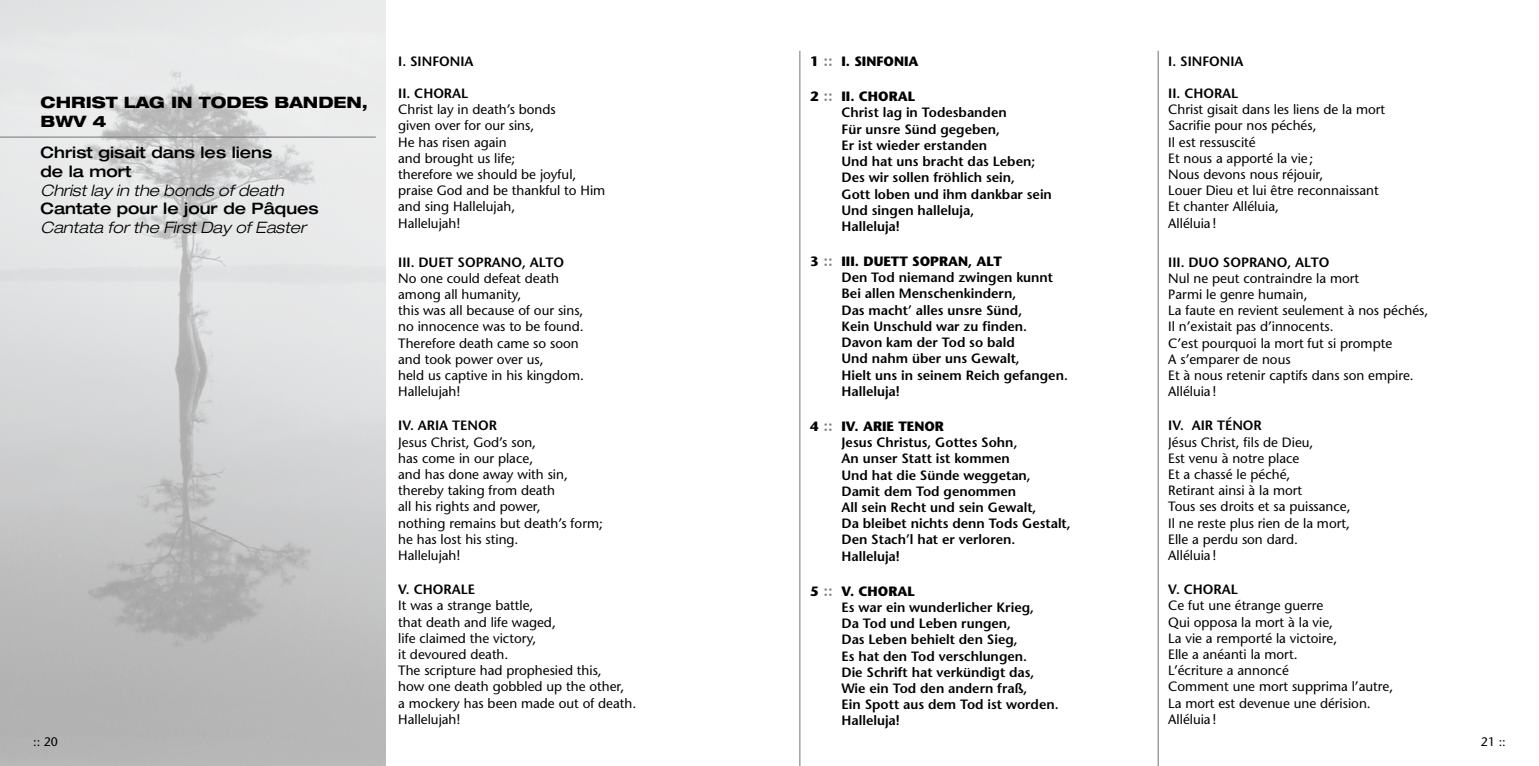
<style>
.page{position:relative;width:1539px;height:766px;background:#fff}
.page>*{position:absolute;margin:0;border:0;box-sizing:border-box;transform-origin:0 0}
.t1{font:500 expanded 15.75px/18.9px "Helvetica Neue";color:#000}
.t2{font:italic 300 expanded 15.75px "Helvetica Neue";color:#000}
.t3{font:800 expanded 15.75px/18.9px "Helvetica Neue";color:#000}
.t4{font:13.5px/16.2px "Stone Sans";color:#000}
.t5{font:600 13.5px/16.2px "Stone Sans";color:#000}
.t6{font:700 13.5px "Stone Sans";color:#000}
.t7{font:12.38px "Stone Sans";color:#000}
.s1{font-family:"Stone Sans Sem ITCTT Semi";font-weight:400;font-size:15.75px;color:#808285}
.s2{font-weight:700}
</style>
<div class="page">
<img style="left:0;top:0;width:386px;height:765px">
<hr style="left:0;top:136px;width:376px;height:2px;background:#808285">
<hr style="left:799px;top:51px;width:1px;height:714px;background:#808285">
<hr style="left:1158px;top:51px;width:1px;height:714px;background:#808285">
<p class="t3" style="left:40px;top:92px;width:329px">CHRIST LAG IN TODES BANDEN,<br>BWV 4</p>
<p class="t1" style="left:40px;top:142px;width:233px">Christ gisait dans les liens de la mort</p>
<p class="t2" style="left:40px;top:180px;width:245px">Christ lay in the bonds of death</p>
<p class="t1" style="left:40px;top:199px;width:280px">Cantate pour le jour de Pâques</p>
<p class="t2" style="left:40px;top:218px;width:267px">Cantata for the First Day of Easter</p>
<p class="t5" style="left:398px;top:53px;width:77px">I. Sinfonia</p>
<p class="t5" style="left:398px;top:85px;width:71px">II. Choral</p>
<p class="t4" style="left:398px;top:101px;width:209px">Christ lay in death’s bonds<br>given over for our sins,<br>He has risen again<br>and brought us life;<br>therefore we should be joyful, praise God and be thankful to Him and sing Hallelujah,<br>Hallelujah!</p>
<p class="t5" style="left:398px;top:253px;width:40px">III. Duet</p>
<p class="t5" style="left:458px;top:253px;width:108px">Soprano, Alto</p>
<p class="t4" style="left:398px;top:270px;width:187px">No one could defeat death among all humanity,<br>this was all because of our sins, no innocence was to be found.<br>Therefore death came so soon and took power over us,<br>held us captive in his kingdom.<br>Hallelujah!</p>
<p class="t5" style="left:398px;top:417px;width:97px">IV. ARIA Tenor</p>
<p class="t4" style="left:398px;top:433px;width:206px">Jesus Christ, God’s son,<br>has come in our place,<br>and has done away with sin, thereby taking from death<br>all his rights and power,<br>nothing remains but death’s form; he has lost his sting.<br>Hallelujah!</p>
<p class="t5" style="left:398px;top:581px;width:77px">V. Chorale</p>
<p class="t4" style="left:398px;top:597px;width:240px">It was a strange battle,<br>that death and life waged,<br>life claimed the victory,<br>it devoured death.<br>The scripture had prophesied this,<br>how one death gobbled up the other,<br>a mockery has been made out of death.<br>Hallelujah!</p>
<p class="t6" style="left:810px;top:53px;width:110px">1 <span class="s1">::</span> I. SINFONIA</p>
<p class="t6" style="left:810px;top:88px;width:107px">2 <span class="s1">::</span> II. CHORAL</p>
<p class="t5" style="left:842px;top:104px;width:167px">Christ lag in Todesbanden</p>
<p class="t5" style="left:810px;top:121px;width:14px">F</p>
<p class="t5" style="left:842px;top:121px;width:212px;text-indent:7px">ür unsre Sünd gegeben,<br>Er ist wieder erstanden<br>Und hat uns bracht das Leben;<br>Des wir sollen fröhlich sein,<br>Gott loben und ihm dankbar sein<br>Und singen halleluja,<br>Halleluja!</p>
<p class="t5" style="left:842px;top:253px;width:228px;text-indent:-31px"><span class="s2">3</span> <span class="s1">::</span> <span class="s2">III. DUETT SOPRAN, ALT<br></span>Den Tod niemand zwingen kunnt<br>Bei allen Menschenkindern,<br>Das macht’ alles unsre Sünd,<br>Kein Unschuld war zu finden.<br>Davon kam der Tod so bald<br>Und nahm über uns Gewalt,<br>Hielt uns in seinem Reich gefangen.<br>Halleluja!</p>
<p class="t6" style="left:810px;top:417px;width:135px">4 <span class="s1">::</span> IV. ARIE TENOR</p>
<p class="t5" style="left:842px;top:434px;width:178px">Jesus Christus, Gottes Sohn,</p>
<p class="t5" style="left:810px;top:450px;width:15px">A</p>
<p class="t5" style="left:842px;top:450px;width:191px;text-indent:9px">n unser Statt ist kommen<br>Und hat die Sünde weggetan,<br>Damit dem Tod genommen</p>
<p class="t5" style="left:810px;top:499px;width:15px">A</p>
<p class="t5" style="left:842px;top:499px;width:231px;text-indent:9px">ll sein Recht und sein Gewalt,<br>Da bleibet nichts denn Tods Gestalt,<br>Den Stach’l hat er verloren.<br>Halleluja!</p>
<p class="t5" style="left:842px;top:582px;width:219px;text-indent:-31px"><span class="s2">5</span> <span class="s1">::</span> <span class="s2">V. CHORAL<br></span>Es war ein wunderlicher Krieg,<br>Da Tod und Leben rungen,<br>Das Leben behielt den Sieg,<br>Es hat den Tod verschlungen.<br>Die Schrift hat verkündigt das,<br>Wie ein Tod den andern fraß,<br>Ein Spott aus dem Tod ist worden.<br>Halleluja!</p>
<p class="t5" style="left:1168px;top:53px;width:77px">I. Sinfonia</p>
<p class="t5" style="left:1168px;top:85px;width:71px">II. Choral</p>
<p class="t4" style="left:1168px;top:101px;width:218px">Christ gisait dans les liens de la mort<br>Sacrifie pour nos péchés,<br>Il est ressuscité<br>Et nous a apporté la vie;<br>Nous devons nous réjouir,<br>Louer Dieu et lui être reconnaissant<br>Et chanter Alléluia,<br>Alléluia!</p>
<p class="t5" style="left:1168px;top:253px;width:163px">III. DUO Soprano, Alto</p>
<p class="t4" style="left:1168px;top:270px;width:262px">Nul ne peut contraindre la mort<br>Parmi le genre humain,<br>La faute en revient seulement à nos péchés,<br>Il n’existait pas d’innocents.<br>C’est pourquoi la mort fut si prompte<br>A s’emparer de nous<br>Et à nous retenir captifs dans son empire.<br>Alléluia!</p>
<p class="t5" style="left:1168px;top:417px;width:92px">IV. AIR Ténor</p>
<p class="t4" style="left:1168px;top:433px;width:184px">Jésus Christ, fils de Dieu,<br>Est venu à notre place<br>Et a chassé le péché,<br>Retirant ainsi à la mort<br>Tous ses droits et sa puissance,<br>Il ne reste plus rien de la mort,<br>Elle a perdu son dard.<br>Alléluia!</p>
<p class="t5" style="left:1168px;top:581px;width:71px">V. Choral</p>
<p class="t4" style="left:1168px;top:597px;width:226px">Ce fut une étrange guerre<br>Qui opposa la mort à la vie,<br>La vie a remporté la victoire,<br>Elle a anéanti la mort.<br>L’écriture a annoncé<br>Comment une mort supprima l’autre,<br>La mort est devenue une dérision.<br>Alléluia!</p>
<p class="t7" style="left:33px;top:733px;width:26px">:: 20</p>
<p class="t7" style="left:1481px;top:733px;width:26px">21 ::</p>
</div>
